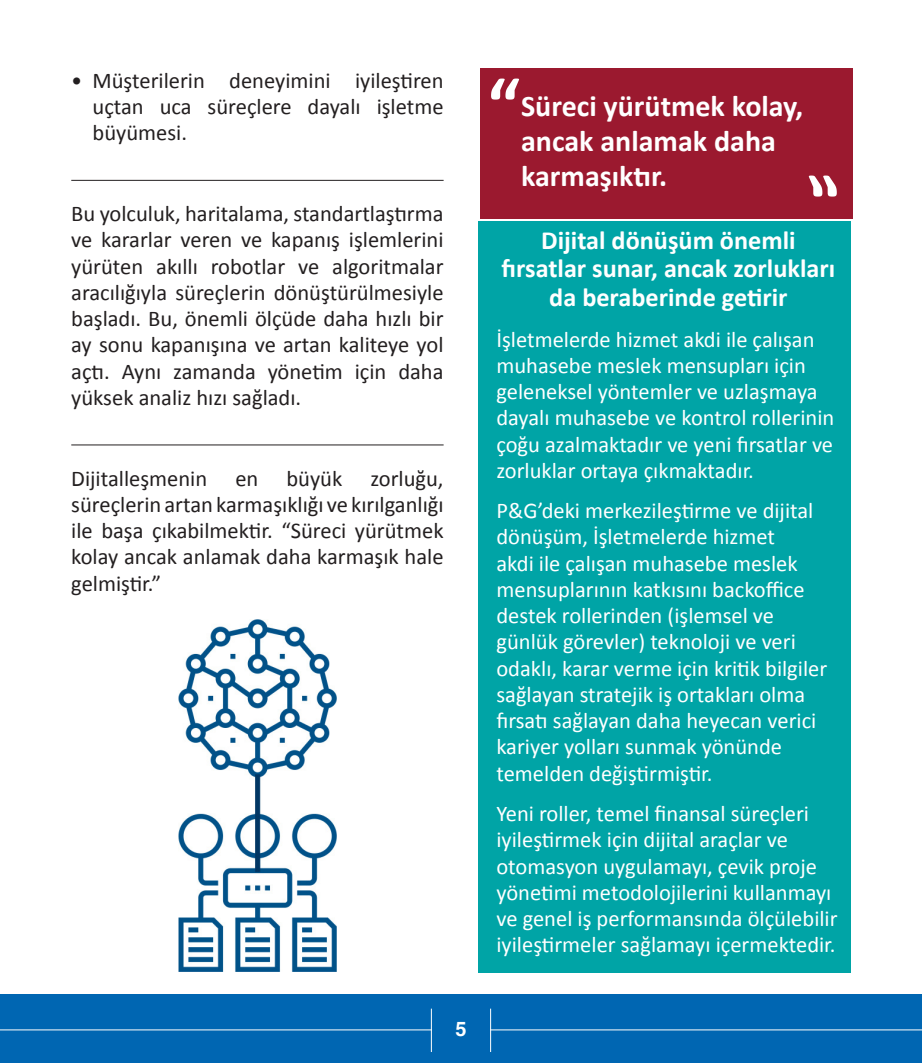
<style>
.page{position:relative;width:922px;height:1063px;background:#fff}
.page>*{position:absolute;margin:0;border:0;box-sizing:border-box;transform-origin:0 0}
.Table_Paragraph{font:700 75px "Calibri";color:#fff}
.Table_Paragraph-2{font:700 30px/35px "Calibri";color:#fff}
.Table_Paragraph-3{font:700 26.25px/28.8px "Calibri";color:#fff;text-align:center}
.Table_Paragraph-4{font:22.5px/26.2px "Calibri";color:#fff}
.Table_Paragraph-5{font:22.5px/26.2px "Calibri";color:#231f20;text-align:justify}
.t1{font:700 20px "Helvetica";color:#fff}
</style>
<div class="page">
<div style="left:0;top:994px;width:921px;height:69px;background:#0066b2"></div>
<hr style="left:0;top:1030px;width:432px;height:1px;background:#fff">
<hr style="left:490px;top:1030px;width:431px;height:1px;background:#fff">
<hr style="left:431px;top:1009px;width:1px;height:43px;background:#fff">
<hr style="left:490px;top:1009px;width:1px;height:43px;background:#fff">
<hr style="left:71px;top:180px;width:372px;height:1px;background:#231f20">
<hr style="left:71px;top:445px;width:372px;height:1px;background:#231f20">
<img style="left:178px;top:619px;width:158px;height:352px">
<div style="left:480px;top:68px;width:372px;height:150px;background:#9b192f"></div>
<div style="left:478px;top:221px;width:372px;height:752px;background:#00a4a6"></div>
<p class="Table_Paragraph-5" style="left:92px;top:67px;width:352px;text-indent:-21px">• Müşterilerin deneyimini iyileştiren uçtan uca süreçlere dayalı işletme büyümesi.</p>
<p class="Table_Paragraph-5" style="left:71px;top:201px;width:374px">Bu yolculuk, haritalama, standartlaştırma ve kararlar veren ve kapanış işlemlerini yürüten akıllı robotlar ve algoritmalar aracılığıyla süreçlerin dönüştürülmesiyle başladı. Bu, önemli ölçüde daha hızlı bir ay sonu kapanışına ve artan kaliteye yol açtı. Aynı zamanda yönetim için daha yüksek analiz hızı sağladı.</p>
<p class="Table_Paragraph-5" style="left:71px;top:465px;width:374px">Dijitalleşmenin en büyük zorluğu, süreçlerin artan karmaşıklığı ve kırılganlığı ile başa çıkabilmektir. “Süreci yürütmek kolay ancak anlamak daha karmaşık hale gelmiştir.”</p>
<p class="Table_Paragraph" style="left:487px;top:57px;width:34px">“</p>
<p class="Table_Paragraph-2" style="left:521px;top:88px;width:284px">Süreci yürütmek kolay, ancak anlamak daha karmaşıktır.</p>
<p class="Table_Paragraph-3" style="left:501px;top:226px;width:335px">Dijital dönüşüm önemli fırsatlar sunar, ancak zorlukları da beraberinde getirir</p>
<p class="Table_Paragraph-4" style="left:496px;top:326px;width:339px">İşletmelerde hizmet akdi ile çalışan muhasebe meslek mensupları için geleneksel yöntemler ve uzlaşmaya dayalı muhasebe ve kontrol rollerinin çoğu azalmaktadır ve yeni fırsatlar ve zorluklar ortaya çıkmaktadır.</p>
<p class="Table_Paragraph-4" style="left:496px;top:498px;width:332px">P&amp;G’deki merkezileştirme ve dijital dönüşüm, İşletmelerde hizmet<br>akdi ile çalışan muhasebe meslek mensuplarının katkısını backoffice destek rollerinden (işlemsel ve günlük görevler) teknoloji ve veri odaklı, karar verme için kritik bilgiler sağlayan stratejik iş ortakları olma fırsatı sağlayan daha heyecan verici kariyer yolları sunmak yönünde temelden değiştirmiştir.</p>
<p class="Table_Paragraph-4" style="left:496px;top:801px;width:342px">Yeni roller, temel finansal süreçleri iyileştirmek için dijital araçlar ve otomasyon uygulamayı, çevik proje yönetimi metodolojilerini kullanmayı ve genel iş performansında ölçülebilir iyileştirmeler sağlamayı içermektedir.</p>
<p class="t1" style="left:455px;top:1017px;width:13px">5</p>
</div>
